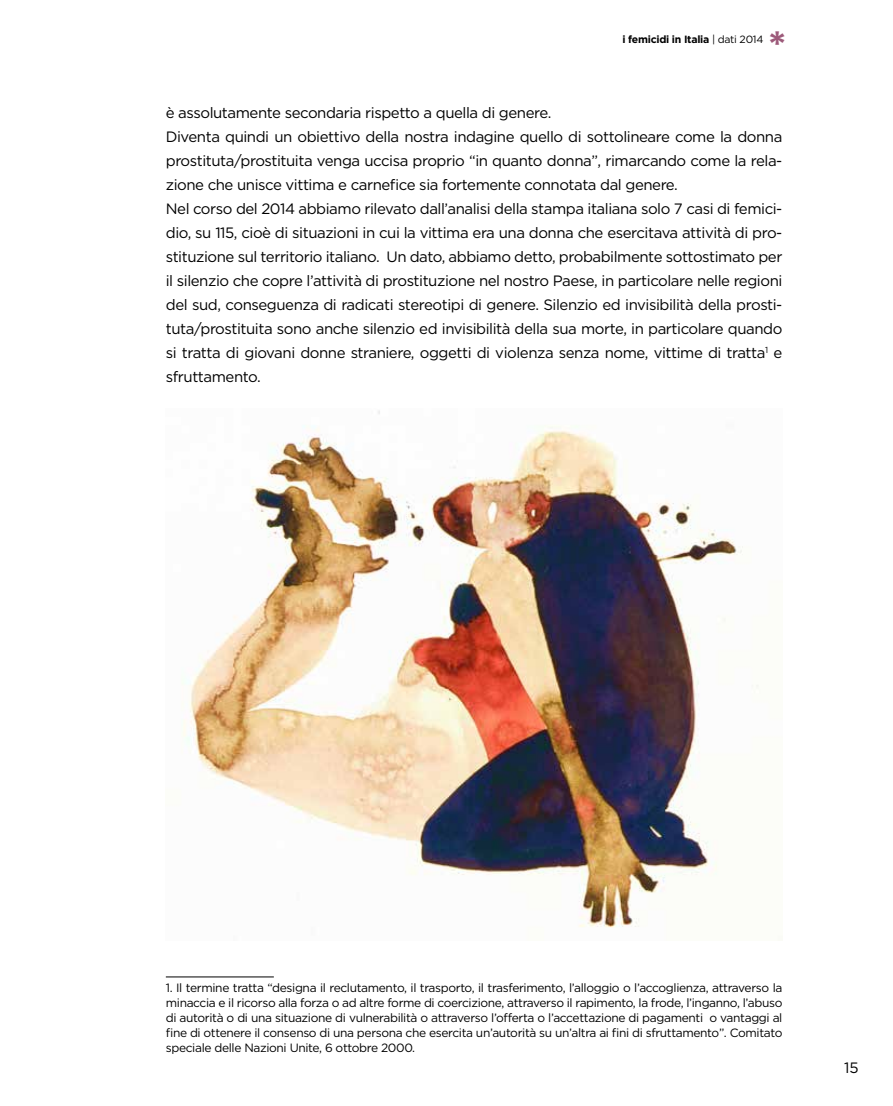
<style>
.page{position:relative;width:893px;height:1106px;background:#fff}
.page>*{position:absolute;margin:0;border:0;box-sizing:border-box;transform-origin:0 0}
.t1{font:700 40.8px "Gotham";color:#9d5a7a;scale:1.08 1}
.t2{font:15px/24px "Gotham";letter-spacing:-.03em;color:#000}
.t3{font:12px/15px "Gotham";letter-spacing:-.03em;color:#000;text-align:justify}
.t4{font:700 10.5px "Gotham";letter-spacing:-.025em;color:#000}
.s1{font-weight:400}
</style>
<div class="page">
<hr style="left:166px;top:976px;width:108px;height:1px;background:#000">
<img style="left:182px;top:410px;width:577px;height:518px">
<p class="t4" style="left:622px;top:34px;width:142px">i femicidi in Italia <span class="s1">| dati 2014</span></p>
<h1 class="t1" style="left:768px;top:22px;width:19px">*</h1>
<p class="t2" style="left:166px;top:101px;width:618px">è assolutamente secondaria rispetto a quella di genere.<br>Diventa quindi un obiettivo della nostra indagine quello di sottolineare come la donna prostituta/prostituita venga uccisa proprio “in quanto donna”, rimarcando come la rela&shy;zione che unisce vittima e carnefice sia fortemente connotata dal genere.<br>Nel corso del 2014 abbiamo rilevato dall’analisi della stampa italiana solo 7 casi di femici&shy;dio, su 115, cioè di situazioni in cui la vittima era una donna che esercitava attività di pro&shy;stituzione sul territorio italiano. Un dato, abbiamo detto, probabilmente sottostimato per il silenzio che copre l’attività di prostituzione nel nostro Paese, in particolare nelle regioni del sud, conseguenza di radicati stereotipi di genere. Silenzio ed invisibilità della prosti&shy;tuta/prostituita sono anche silenzio ed invisibilità della sua morte, in particolare quando si tratta di giovani donne straniere, oggetti di violenza senza nome, vittime di tratta<sup>1</sup> e sfruttamento.</p>
<p class="t3" style="left:166px;top:980px;width:618px">1. Il termine tratta “designa il reclutamento, il trasporto, il trasferimento, l’alloggio o l’accoglienza, attraverso la minaccia e il ricorso alla forza o ad altre forme di coercizione, attraverso il rapimento, la frode, l’inganno, l’abuso di autorità o di una situazione di vulnerabilità o attraverso l’offerta o l’accettazione di pagamenti o vantaggi al fine di ottenere il consenso di una persona che esercita un’autorità su un’altra ai fini di sfruttamento”. Comitato speciale delle Nazioni Unite, 6 ottobre 2000.</p>
<p class="t2" style="left:844px;top:1055px;width:16px">15</p>
</div>
